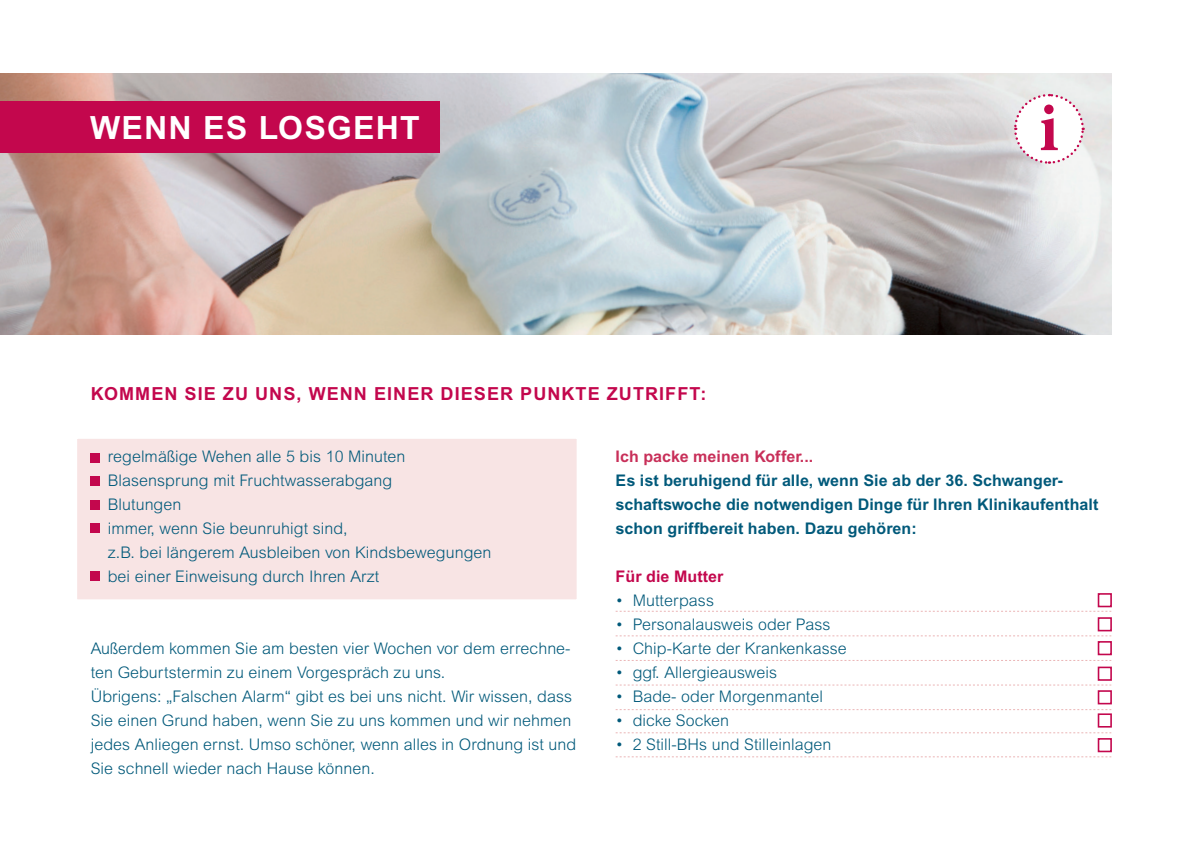
<style>
.page{position:relative;width:1197px;height:851px;background:#fff}
.page>*{position:absolute;margin:0;border:0;box-sizing:border-box;transform-origin:0 0}
.t1{font:700 condensed 70.4px "Minion Pro";color:#c3074d}
.t2{font:700 32px "Arial";letter-spacing:.04em;color:#fff}
.t3{font:700 18px "Arial";letter-spacing:.06em;color:#c3074d}
.t4{font:300 16px/24px "Arial";letter-spacing:.005em;color:#00597a}
.t5{font:700 16px/24px "Arial";letter-spacing:.005em;color:#00597a}
.t6{font:700 16px "Arial";letter-spacing:.005em;color:#c82f59}
.t7{font:700 16px "Arial";letter-spacing:.005em;color:#c3074d}
</style>
<div class="page">
<div style="left:75px;top:437px;width:503px;height:164px;background:#f8e4e4;border:2px solid #fff"></div>
<img style="left:0;top:74px;width:1111px;height:260px">
<div style="left:0;top:101px;width:439px;height:51px;background:#c3074d"></div>
<div style="left:91px;top:453px;width:9px;height:9px;background:#c3074d"></div>
<div style="left:91px;top:476px;width:9px;height:10px;background:#c3074d"></div>
<div style="left:91px;top:500px;width:9px;height:9px;background:#c3074d"></div>
<div style="left:91px;top:523px;width:9px;height:10px;background:#c3074d"></div>
<div style="left:91px;top:571px;width:9px;height:9px;background:#c3074d"></div>
<svg style="left:616px;top:610px;width:495px;height:1px"></svg>
<svg style="left:615px;top:635px;width:496px;height:1px"></svg>
<svg style="left:615px;top:684px;width:496px;height:1px"></svg>
<svg style="left:615px;top:709px;width:496px;height:1px"></svg>
<svg style="left:615px;top:732px;width:496px;height:1px"></svg>
<svg style="left:615px;top:756px;width:496px;height:1px"></svg>
<div style="left:1097px;top:593px;width:14px;height:14px;border:2px solid #c3074d"></div>
<div style="left:1097px;top:617px;width:14px;height:14px;border:2px solid #c3074d"></div>
<div style="left:1097px;top:641px;width:14px;height:14px;border:2px solid #c3074d"></div>
<div style="left:1097px;top:666px;width:14px;height:14px;border:2px solid #c3074d"></div>
<div style="left:1097px;top:690px;width:14px;height:14px;border:2px solid #c3074d"></div>
<div style="left:1097px;top:713px;width:14px;height:14px;border:2px solid #c3074d"></div>
<div style="left:1097px;top:738px;width:14px;height:14px;border:2px solid #c3074d"></div>
<svg style="left:1012px;top:93px;width:72px;height:72px"></svg>
<h2 class="t2" style="left:90px;top:109px;width:331px">WENN ES LOSGEHT</h2>
<p class="t3" style="left:91px;top:383px;width:617px">KOMMEN SIE ZU UNS, WENN EINER DIESER PUNKTE ZUTRIFFT:</p>
<h1 class="t1" style="left:1038px;top:79px;width:21px">i</h1>
<p class="t4" style="left:108px;top:444px;width:385px">regelmäßige Wehen alle 5 bis 10 Minuten Blasensprung mit Fruchtwasserabgang<br>Blutungen<br>immer, wenn Sie beunruhigt sind,<br>z.B. bei längerem Ausbleiben von Kindsbewegungen bei einer Einweisung durch Ihren Arzt</p>
<p class="t4" style="left:91px;top:636px;width:487px">Außerdem kommen Sie am besten vier Wochen vor dem errechne&shy;ten Geburtstermin zu einem Vorgespräch zu uns.<br>Übrigens: „Falschen Alarm“ gibt es bei uns nicht. Wir wissen, dass Sie einen Grund haben, wenn Sie zu uns kommen und wir nehmen jedes Anliegen ernst. Umso schöner, wenn alles in Ordnung ist und Sie schnell wieder nach Hause können.</p>
<p class="t6" style="left:615px;top:447px;width:199px">Ich packe meinen Koffer...</p>
<p class="t5" style="left:615px;top:468px;width:484px">Es ist beruhigend für alle, wenn Sie ab der 36. Schwanger&shy;schaftswoche die notwendigen Dinge für Ihren Klinikaufenthalt schon griffbereit haben. Dazu gehören:</p>
<p class="t7" style="left:615px;top:567px;width:109px">Für die Mutter</p>
<p class="t4" style="left:615px;top:588px;width:100px">• Mutterpass</p>
<p class="t4" style="left:615px;top:612px;width:216px">• Personalausweis oder Pass</p>
<p class="t4" style="left:615px;top:636px;width:232px">• Chip-Karte der Krankenkasse</p>
<p class="t4" style="left:615px;top:660px;width:163px">• ggf. Allergieausweis</p>
<p class="t4" style="left:615px;top:684px;width:209px">• Bade- oder Morgenmantel</p>
<p class="t4" style="left:615px;top:708px;width:115px">• dicke Socken</p>
<p class="t4" style="left:615px;top:732px;width:217px">• 2 Still-BHs und Stilleinlagen</p>
</div>
